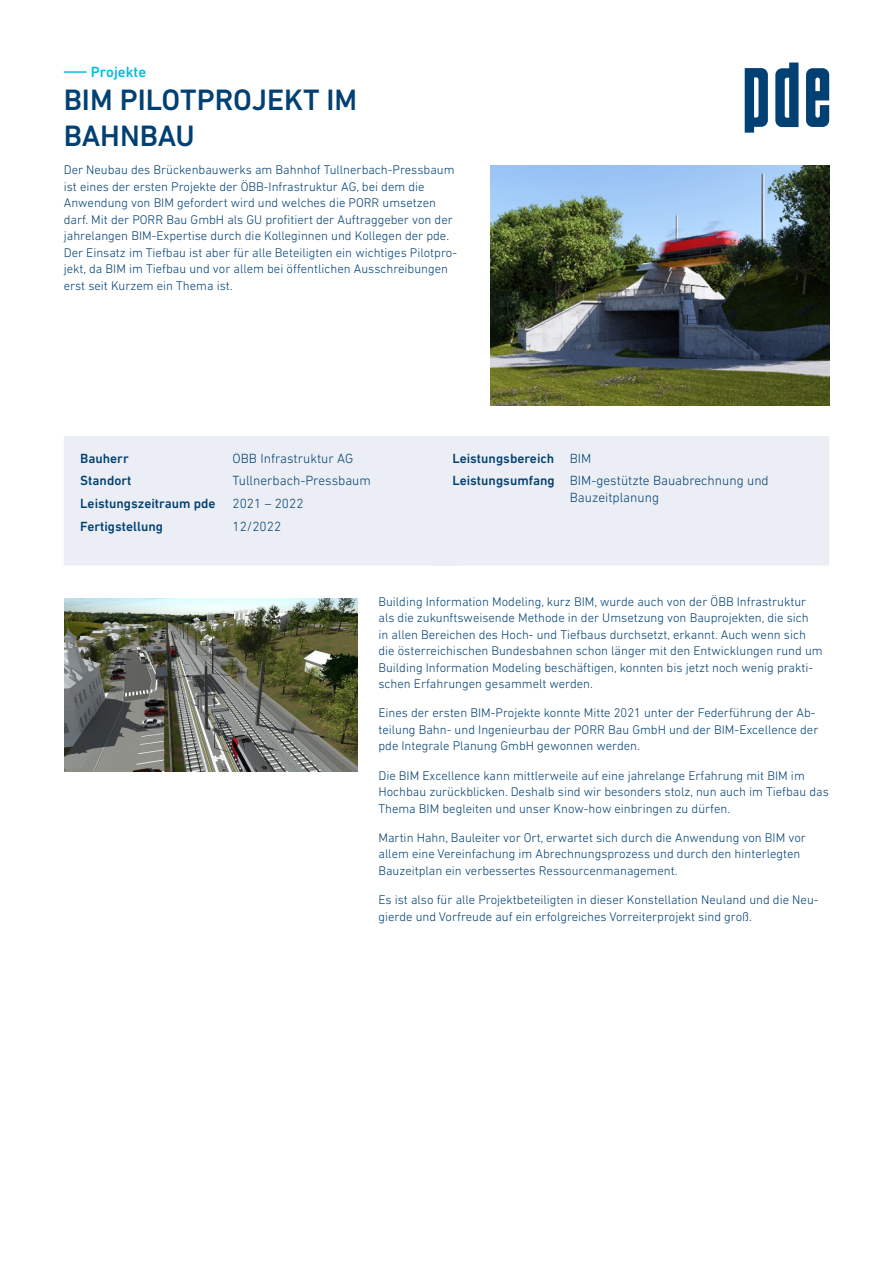
<style>
.page{position:relative;width:893px;height:1263px;background:#fff}
.page>*{position:absolute;margin:0;border:0;box-sizing:border-box;transform-origin:0 0}
.t1{font:500 30px/36px "DIN Next LT Pro";color:#014073}
.t2{font:500 15px "DIN Next LT Pro";color:#02bce5}
.t3{font:300 13.5px "DIN Next LT Pro";color:#014073}
.t4{font:500 13.5px "DIN Next LT Pro";color:#014073}
.TXT{font:300 12.75px/16.5px "DIN Next LT Pro";color:#014073}
</style>
<div class="page">
<svg style="left:745px;top:68px;width:23px;height:65px"></svg>
<svg style="left:806px;top:68px;width:23px;height:59px"></svg>
<svg style="left:775px;top:63px;width:23px;height:64px"></svg>
<hr style="left:64px;top:71px;width:23px;height:2px;background:#02bce5">
<div style="left:64px;top:436px;width:364px;height:130px;background:#ebeef4"></div>
<div style="left:72px;top:444px;width:356px;height:113px;background:#ebeef4"></div>
<div style="left:428px;top:436px;width:401px;height:130px;background:#ebeef4"></div>
<img style="left:490px;top:165px;width:339px;height:241px">
<img style="left:64px;top:599px;width:293px;height:172px">
<p class="t2" style="left:91px;top:63px;width:57px">Projekte</p>
<p class="t1" style="left:64px;top:82px;width:295px">BIM PILOTPROJEKT IM<br>BAHNBAU</p>
<p class="TXT" style="left:64px;top:162px;width:395px">Der Neubau des Brückenbauwerks am Bahnhof Tullnerbach-Pressbaum ist eines der ersten Projekte der ÖBB-Infrastruktur AG, bei dem die Anwendung von BIM gefordert wird und welches die PORR umsetzen darf. Mit der PORR Bau GmbH als GU profitiert der Auftraggeber von der jahrelangen BIM-Expertise durch die Kolleginnen und Kollegen der pde.<br>Der Einsatz im Tiefbau ist aber für alle Beteiligten ein wichtiges Pilotpro&shy;jekt, da BIM im Tiefbau und vor allem bei öffentlichen Ausschreibungen erst seit Kurzem ein Thema ist.</p>
<p class="t4" style="left:80px;top:450px;width:50px">Bauherr</p>
<p class="t3" style="left:233px;top:450px;width:122px">ÖBB Infrastruktur AG</p>
<p class="t4" style="left:80px;top:473px;width:53px">Standort</p>
<p class="t3" style="left:233px;top:473px;width:140px">Tullnerbach-Pressbaum</p>
<p class="t4" style="left:80px;top:496px;width:137px">Leistungszeitraum pde</p>
<p class="t3" style="left:233px;top:496px;width:72px">2021 – 2022</p>
<p class="t4" style="left:80px;top:519px;width:84px">Fertigstellung</p>
<p class="t3" style="left:233px;top:519px;width:50px">12/2022</p>
<p class="t4" style="left:452px;top:450px;width:103px">Leistungsbereich</p>
<p class="t3" style="left:570px;top:450px;width:23px">BIM</p>
<p class="t4" style="left:452px;top:473px;width:104px">Leistungsumfang</p>
<p class="t3" style="left:570px;top:473px;width:200px">BIM-gestützte Bauabrechnung und</p>
<p class="t3" style="left:570px;top:489px;width:91px">Bauzeitplanung</p>
<p class="TXT" style="left:378px;top:593px;width:446px">Building Information Modeling, kurz BIM, wurde auch von der ÖBB Infrastruktur als die zukunftsweisende Methode in der Umsetzung von Bauprojekten, die sich<br>in allen Bereichen des Hoch- und Tiefbaus durchsetzt, erkannt. Auch wenn sich die österreichischen Bundesbahnen schon länger mit den Entwicklungen rund um Building Information Modeling beschäftigen, konnten bis jetzt noch wenig prakti&shy;schen Erfahrungen gesammelt werden.</p>
<p class="TXT" style="left:378px;top:705px;width:441px">Eines der ersten BIM-Projekte konnte Mitte 2021 unter der Federführung der Ab&shy;teilung Bahn- und Ingenieurbau der PORR Bau GmbH und der BIM-Excellence der pde Integrale Planung GmbH gewonnen werden.</p>
<p class="TXT" style="left:378px;top:767px;width:452px">Die BIM Excellence kann mittlerweile auf eine jahrelange Erfahrung mit BIM im<br>Hochbau zurückblicken. Deshalb sind wir besonders stolz, nun auch im Tiefbau das<br>Thema BIM begleiten und unser Know-how einbringen zu dürfen.</p>
<p class="TXT" style="left:378px;top:829px;width:429px">Martin Hahn, Bauleiter vor Ort, erwartet sich durch die Anwendung von BIM vor allem eine Vereinfachung im Abrechnungsprozess und durch den hinterlegten<br>Bauzeitplan ein verbessertes Ressourcenmanagement.</p>
<p class="TXT" style="left:378px;top:891px;width:442px">Es ist also für alle Projektbeteiligten in dieser Konstellation Neuland und die Neu&shy;gierde und Vorfreude auf ein erfolgreiches Vorreiterprojekt sind groß.</p>
</div>
